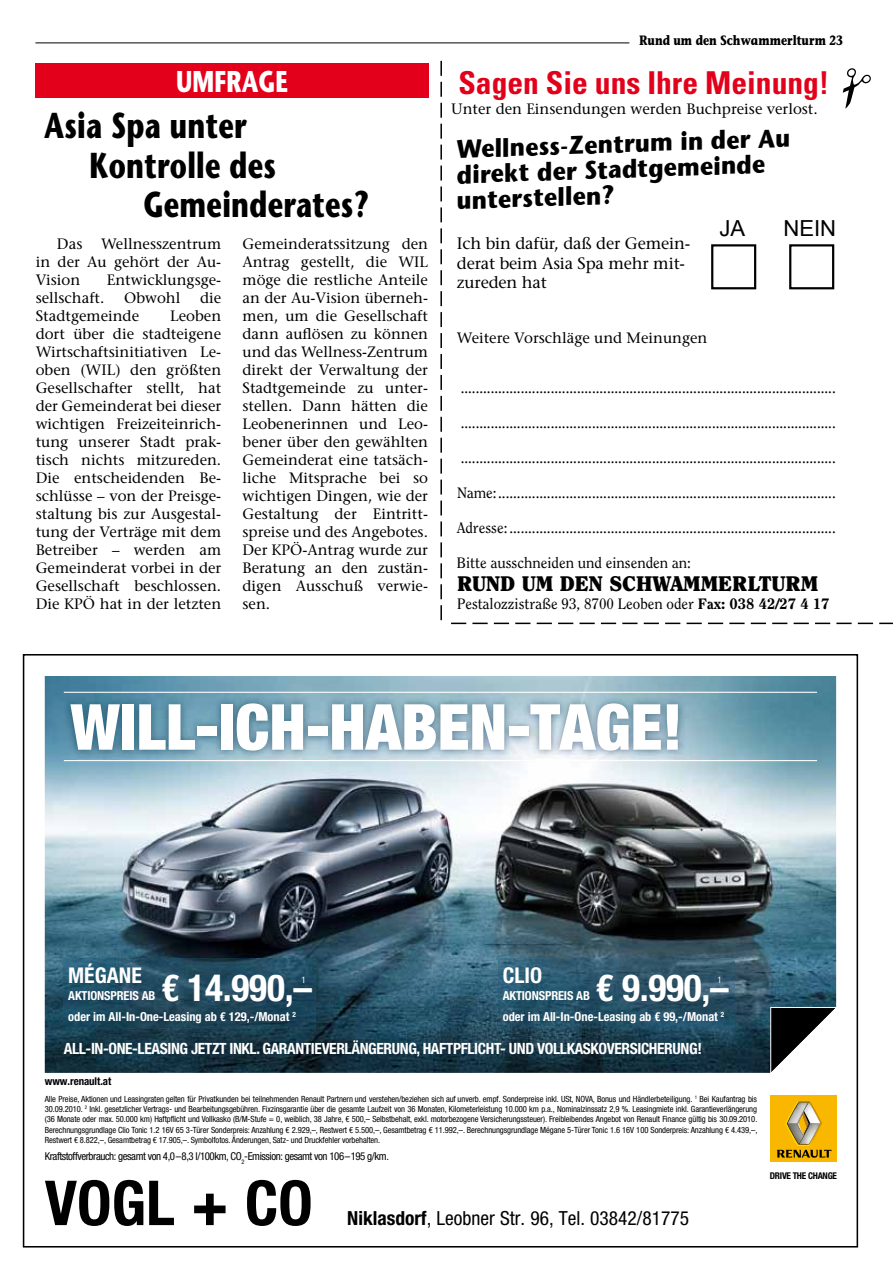
<style>
.page{position:relative;width:893px;height:1263px;background:#fff}
.page>*{position:absolute;margin:0;border:0;box-sizing:border-box;transform-origin:0 0}
.t1{font:900 condensed 63.6px "Helvetica Neue";color:#fff}
.t2{font:700 condensed 62.1px "Helvetica Neue";color:#000}
.t3{font:700 condensed 37.2px "Helvetica Neue LT Std";letter-spacing:-.005em;color:#fff}
.t4{font:700 36px "Stone Sans";letter-spacing:.01em;color:#000;scale:.75 1}
.t5{font:700 condensed 31.5px "Univers";color:#e2001a}
.t6{font:700 30px "Stone Sans";color:#fff;scale:.75 1}
.t7{font:700 25.5px/25.5px "Stone Sans";color:#000;scale:.9 1}
.t8{font:22.05px "Arial";color:#000}
.t9{font:700 condensed 21.75px "Helvetica Neue LT Std";color:#fff}
.t10{font:900 21px "Clearface";color:#000}
.t11{font:condensed 19.5px "Helvetica Neue";color:#000}
.t12{font:16.5px/19.8px "Stone Serif";letter-spacing:-.01em;color:#000}
.t13{font:700 condensed 15.45px "Helvetica Neue LT Std";letter-spacing:-.025em;color:#fff}
.t14{font:15px/18px "Stone Serif";color:#000;text-align:justify}
.t15{font:15px "Clearface";color:#000}
.t16{font:700 13.5px "Stone Informal";color:#000;scale:.8 1}
.t17{font:700 condensed 12.45px/20.5px "Helvetica Neue LT Std";color:#fff}
.t18{font:condensed 10.8px "Helvetica Neue";letter-spacing:-.04em;color:#000}
.t19{font:700 condensed 10.8px "Helvetica Neue";letter-spacing:-.005em;color:#000}
.t20{font:700 condensed 9.3px "Helvetica Neue LT Std";letter-spacing:-.03em;color:#000}
.t21{font:condensed 9px "Helvetica Neue LT Std";color:#fff}
.t22{font:condensed 8.55px/10.2px "Helvetica Neue LT Std";letter-spacing:-.01em;color:#000;text-align:justify}
.s1{font-weight:800}
.s2{font-weight:700}
</style>
<div class="page">
<hr style="left:35px;top:43px;width:594px;height:1px;background:#000">
<svg style="left:440px;top:61px;width:2px;height:559px"></svg>
<div style="left:35px;top:63px;width:394px;height:35px;background:#e2001a"></div>
<div style="left:711px;top:244px;width:45px;height:45px;border:2px solid #000"></div>
<div style="left:789px;top:244px;width:45px;height:45px;border:2px solid #000"></div>
<svg style="left:451px;top:623px;width:442px;height:1px"></svg>
<img style="left:45px;top:676px;width:791px;height:397px">
<img style="left:61px;top:693px;width:627px;height:67px">
<hr style="left:64px;top:760px;width:753px;height:1px;background:#fff">
<hr style="left:64px;top:692px;width:753px;height:1px;background:#fff">
<img style="left:498px;top:959px;width:237px;height:70px">
<img style="left:64px;top:959px;width:251px;height:70px">
<div style="left:771px;top:1095px;width:66px;height:66px;background:#fab700"></div>
<svg style="left:777px;top:1101px;width:54px;height:57px"></svg>
<svg style="left:770px;top:1006px;width:67px;height:67px"></svg>
<h3 class="t6" style="left:176px;top:63px;width:44px">Umfrage</h3>
<h3 class="t4" style="left:44px;top:103px;width:271px">Asia Spa unter</h3>
<h3 class="t4" style="left:89px;top:142px;width:250px">Kontrolle des</h3>
<h3 class="t4" style="left:143px;top:182px;width:302px">Gemeinderates?</h3>
<p class="t14" style="left:36px;top:235px;width:187px;text-indent:66px">Wellnesszentrum in der Au gehört der Au-Vision</p>
<p class="t14" style="left:57px;top:235px;width:27px">Das</p>
<p class="t14" style="left:107px;top:271px;width:116px">Entwicklungsge-</p>
<p class="t14" style="left:36px;top:289px;width:70px">sellschaft.</p>
<p class="t14" style="left:124px;top:289px;width:58px">Obwohl</p>
<p class="t14" style="left:200px;top:289px;width:23px">die</p>
<p class="t14" style="left:36px;top:307px;width:105px">Stadtgemeinde</p>
<p class="t14" style="left:36px;top:307px;width:187px;text-indent:135px">Leoben dort über die stadteigene Wirtschaftsinitiativen Le&shy;oben (WIL) den größten Gesellschafter stellt, hat der Gemeinderat bei dieser wichtigen Freizeiteinrich&shy;tung unserer Stadt prak&shy;tisch nichts mitzureden.<br>Die entscheidenden Be&shy;schlüsse – von der Preisge&shy;staltung bis zur Ausgestal&shy;tung der Verträge mit dem Betreiber – werden am Gemeinderat vorbei in der Gesellschaft beschlossen.<br>Die KPÖ hat in der letzten</p>
<p class="t14" style="left:243px;top:235px;width:187px">Gemeinderatssitzung den Antrag gestellt, die WIL möge die restliche Anteile an der Au-Vision überneh&shy;men, um die Gesellschaft dann auflösen zu können und das Wellness-Zentrum direkt der Verwaltung der Stadtgemeinde zu unter&shy;stellen. Dann hätten die Leobenerinnen und Leo&shy;bener über den gewählten Gemeinderat eine tatsäch&shy;liche Mitsprache bei so wichtigen Dingen, wie der Gestaltung der Eintritt&shy;spreise und des Angebotes.<br>Der KPÖ-Antrag wurde zur Beratung an den zustän&shy;digen Ausschuß verwie&shy;sen.</p>
<p class="t16" style="left:639px;top:31px;width:256px">Rund um den Schwammerlturm 23</p>
<h3 class="t5" style="left:458px;top:64px;width:372px">Sagen Sie uns Ihre Meinung!</h3>
<p class="t14" style="left:451px;top:99px;width:368px">Unter den Einsendungen werden Buchpreise verlost.</p>
<h3 class="t7" style="left:454px;top:136px;width:374px;rotate:-2deg">Wellness-Zentrum in der Au direkt der Stadtgemeinde unterstellen?</h3>
<p class="t12" style="left:457px;top:233px;width:235px">Ich bin dafür, daß der Gemein&shy;derat beim Asia Spa mehr mit&shy;zureden hat</p>
<h3 class="t8" style="left:719px;top:214px;width:25px">JA</h3>
<h3 class="t8" style="left:783px;top:214px;width:29px">NEIN</h3>
<p class="t14" style="left:457px;top:328px;width:252px">Weitere Vorschläge und Meinungen</p>
<p class="t15" style="left:461px;top:379px;width:376px">....................................................................................................</p>
<p class="t15" style="left:461px;top:414px;width:376px">....................................................................................................</p>
<p class="t15" style="left:461px;top:449px;width:376px">....................................................................................................</p>
<p class="t15" style="left:457px;top:484px;width:380px">Name:..........................................................................................</p>
<p class="t15" style="left:457px;top:519px;width:380px">Adresse: .......................................................................................</p>
<p class="t15" style="left:457px;top:554px;width:235px">Bitte ausschneiden und einsenden an:</p>
<h3 class="t10" style="left:457px;top:571px;width:363px">RUND UM DEN SCHWAMMERLTURM</h3>
<p class="t15" style="left:457px;top:595px;width:374px">Pestalozzistraße 93, 8700 Leoben oder <span class="s1">Fax: 038 42/27 4 17</span></p>
<h1 class="t1" style="left:70px;top:688px;width:613px">WILL-ICH-HABEN-TAGE!</h1>
<h3 class="t9" style="left:68px;top:962px;width:75px">MÉGANE</h3>
<h3 class="t3" style="left:161px;top:965px;width:152px">€ 14.990,–</h3>
<p class="t21" style="left:302px;top:974px;width:6px">1</p>
<p class="t17" style="left:68px;top:985px;width:229px">AKTIONSPREIS AB<br>oder im All-In-One-Leasing ab € 129,-/Monat <sup>2</sup></p>
<h3 class="t9" style="left:503px;top:962px;width:41px">CLIO</h3>
<p class="t17" style="left:503px;top:985px;width:223px">AKTIONSPREIS AB<br>oder im All-In-One-Leasing ab € 99,-/Monat <sup>2</sup></p>
<h3 class="t3" style="left:596px;top:965px;width:135px">€ 9.990,–</h3>
<p class="t21" style="left:717px;top:974px;width:6px">1</p>
<p class="t13" style="left:64px;top:1039px;width:640px">ALL-IN-ONE-LEASING JETZT INKL. GARANTIEVERLÄNGERUNG, HAFTPFLICHT- UND VOLLKASKOVERSICHERUNG!</p>
<p class="t19" style="left:45px;top:1074px;width:68px">www.renault.at</p>
<p class="t22" style="left:45px;top:1094px;width:714px">Alle Preise, Aktionen und Leasingraten gelten für Privatkunden bei teilnehmenden Renault Partnern und verstehen/beziehen sich auf unverb. empf. Sonderpreise inkl. USt, NOVA, Bonus und Händlerbeteiligung. <sup>1</sup> Bei Kaufantrag bis 30.09.2010. <sup>2</sup> Inkl. gesetzlicher Vertrags- und Bearbeitungsgebühren. Fixzinsgarantie über die gesamte Laufzeit von 36 Monaten, Kilometerleistung 10.000 km p.a., Nominalzinssatz 2,9 %. Leasingmiete inkl. Garantieverlängerung (36 Monate oder max. 50.000 km) Haftpflicht und Vollkasko (B/M-Stufe = 0, weiblich, 38 Jahre, € 500,– Selbstbehalt, exkl. motorbezogene Versicherungssteuer). Freibleibendes Angebot von Renault Finance gültig bis 30.09.2010.<br>Berechnungsgrundlage Clio Tonic 1.2 16V 65 3-Türer Sonderpreis: Anzahlung € 2.929,–, Restwert € 5.500,–, Gesamtbetrag € 11.992,–. Berechnungsgrundlage Mégane 5-Türer Tonic 1.6 16V 100 Sonderpreis: Anzahlung € 4.439,–, Restwert € 8.822,–, Gesamtbetrag € 17.905,–. Symbolfotos. Änderungen, Satz- und Druckfehler vorbehalten.</p>
<p class="t18" style="left:45px;top:1150px;width:346px">Kraftstoffverbrauch: gesamt von 4,0 – 8,3 l/100km, CO<sub>2</sub>-Emission: gesamt von 106 – 195 g/km.</p>
<h2 class="t2" style="left:45px;top:1165px;width:269px">VOGL + CO</h2>
<h3 class="t11" style="left:347px;top:1207px;width:343px"><span class="s2">Niklasdorf</span>, Leobner Str. 96, Tel. 03842/81775</h3>
<p class="t20" style="left:770px;top:1170px;width:69px">DRIVE THE CHANGE</p>
</div>
